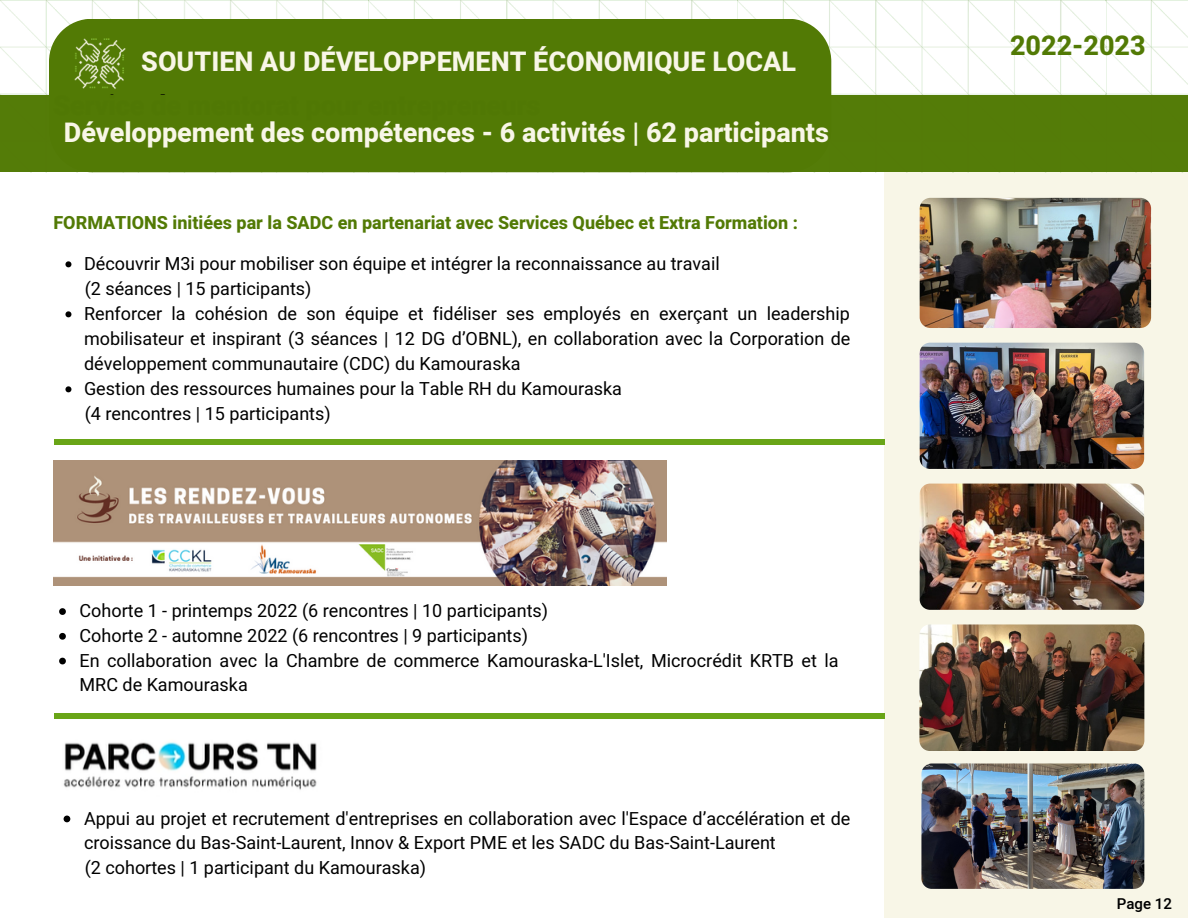
<style>
.page{position:relative;width:1188px;height:918px;background:#fff}
.page>*{position:absolute;margin:0;border:0;box-sizing:border-box;transform-origin:0 0}
.t1{font:800 27px "Heebo";color:#f8f6e7}
.t2{font:800 27px "Heebo";color:#527a05}
.t3{font:18px/25px "Heebo";color:#000}
.t4{font:800 18px "Heebo";color:#527a05}
.t5{font:500 15px "Heebo";color:#000}
</style>
<div class="page">
<div style="left:884px;top:172px;width:304px;height:746px;background:#f8f6e7"></div>
<img style="left:0;top:0;width:1188px;height:96px">
<img style="left:63px;top:742px;width:254px;height:48px">
<img style="left:53px;top:460px;width:614px;height:125px">
<div style="left:49px;top:19px;width:782px;height:77px;background:#527a05"></div>
<div style="left:0;top:96px;width:1188px;height:76px;background:#527a05"></div>
<img style="left:919px;top:624px;width:225px;height:127px;border-radius:10px">
<img style="left:921px;top:763px;width:223px;height:126px;border-radius:10px">
<img style="left:920px;top:198px;width:231px;height:130px;border-radius:11px">
<img style="left:920px;top:343px;width:224px;height:126px;border-radius:10px">
<img style="left:920px;top:484px;width:224px;height:126px;border-radius:10px">
<div style="left:54px;top:713px;width:830px;height:6px;background:#69a517"></div>
<div style="left:54px;top:439px;width:830px;height:5px;background:#69a517"></div>
<img style="left:74px;top:38px;width:52px;height:52px">
<svg style="left:65px;top:261px;width:6px;height:6px"></svg>
<svg style="left:65px;top:311px;width:6px;height:6px"></svg>
<svg style="left:65px;top:386px;width:6px;height:6px"></svg>
<svg style="left:64px;top:816px;width:6px;height:6px"></svg>
<svg style="left:59px;top:608px;width:7px;height:7px"></svg>
<svg style="left:59px;top:633px;width:7px;height:7px"></svg>
<svg style="left:59px;top:658px;width:7px;height:6px"></svg>
<p class="t1" style="left:141px;top:43px;width:656px">SOUTIEN AU DÉVELOPPEMENT ÉCONOMIQUE LOCAL</p>
<p class="t1" style="left:64px;top:114px;width:767px">Développement des compétences - 6 activités | 62 participants</p>
<p class="t4" style="left:53px;top:211px;width:746px">FORMATIONS initiées par la SADC en partenariat avec Services Québec et Extra Formation :</p>
<p class="t3" style="left:84px;top:252px;width:637px">Découvrir M3i pour mobiliser son équipe et intégrer la reconnaissance au travail</p>
<p class="t3" style="left:84px;top:302px;width:768px;text-align:justify">Renforcer la cohésion de son équipe et fidéliser ses employés en exerçant un leadership mobilisateur et inspirant (3 séances | 12 DG d’OBNL), en collaboration avec la Corporation de développement communautaire (CDC) du Kamouraska</p>
<p class="t3" style="left:84px;top:377px;width:540px">Gestion des ressources humaines pour la Table RH du Kamouraska</p>
<p class="t3" style="left:85px;top:277px;width:228px">(2 séances | 15 participants)</p>
<p class="t3" style="left:85px;top:402px;width:248px">(4 rencontres | 15 participants)</p>
<p class="t3" style="left:80px;top:599px;width:470px">Cohorte 1 - printemps 2022 (6 rencontres | 10 participants)</p>
<p class="t3" style="left:80px;top:624px;width:450px">Cohorte 2 - automne 2022 (6 rencontres | 9 participants)</p>
<p class="t3" style="left:80px;top:649px;width:761px">En collaboration avec la Chambre de commerce Kamouraska-L'Islet, Microcrédit KRTB et la<br>MRC de Kamouraska</p>
<p class="t3" style="left:84px;top:807px;width:768px">Appui au projet et recrutement d'entreprises en collaboration avec l'Espace d’accélération et de croissance du Bas-Saint-Laurent, Innov &amp; Export PME et les SADC du Bas-Saint-Laurent</p>
<p class="t3" style="left:85px;top:856px;width:343px">(2 cohortes | 1 participant du Kamouraska)</p>
<p class="t2" style="left:1010px;top:27px;width:137px">2022-2023</p>
<p class="t5" style="left:1117px;top:893px;width:57px">Page 12</p>
</div>
